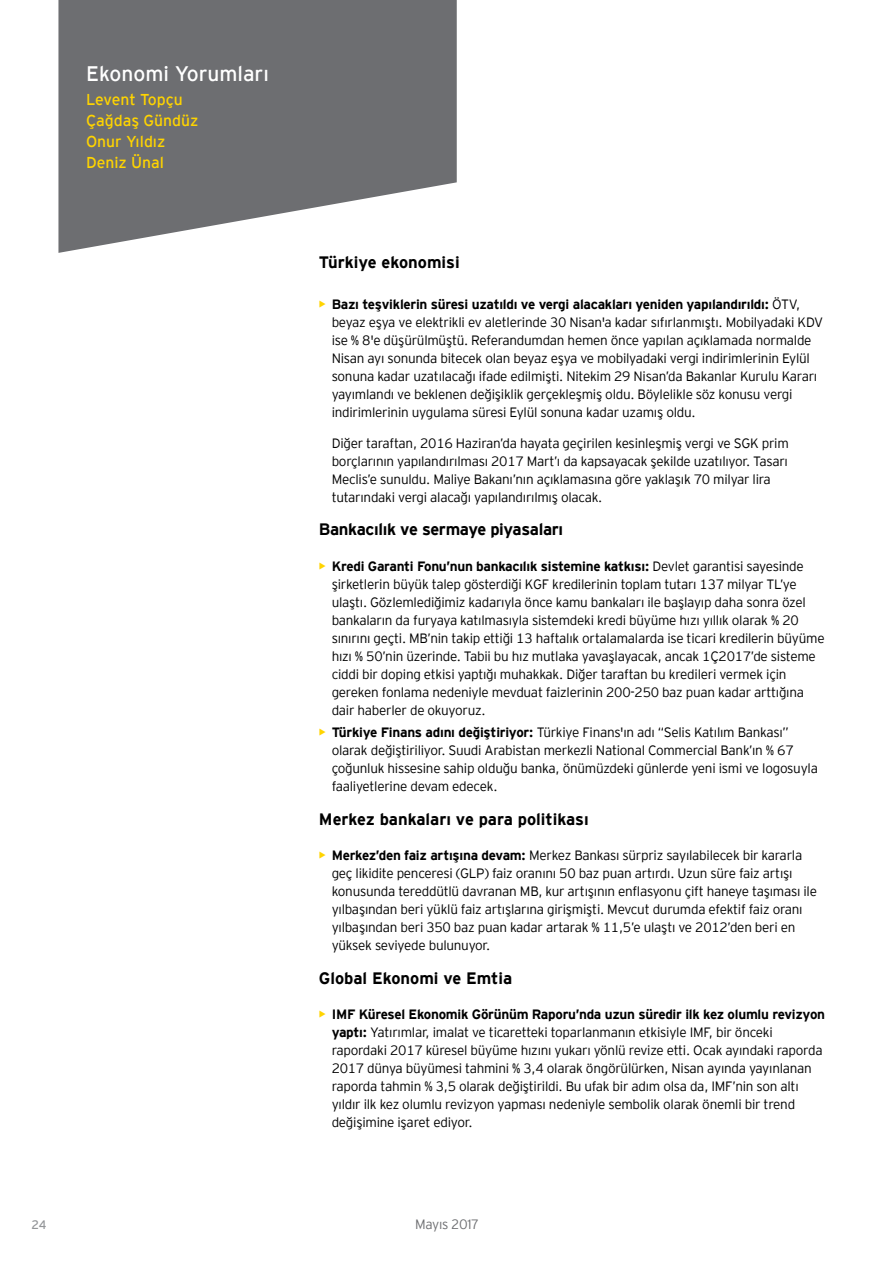
<style>
.page{position:relative;width:893px;height:1263px;background:#fff}
.page>*{position:absolute;margin:0;border:0;box-sizing:border-box;transform-origin:0 0}
.t1{font:21px "EY Interstate";color:#fff}
.t2{font:700 16.5px "EY Interstate";color:#000}
.t3{font:700 16.5px "EY Interstate";letter-spacing:-.02em;color:#000}
.t4{font:15.75px/21px "EY Interstate";color:#ffd400}
.t5{font:300 13.5px/18px "EY Interstate";letter-spacing:-.02em;color:#000}
.t6{font:300 13.5px "EY Interstate";letter-spacing:-.02em;color:#6d6e71}
.t7{font:12.3px "EY Interstate";color:#939598}
.s1{font-weight:700;color:#ffd400}
.s2{font-weight:700}
</style>
<div class="page">
<svg style="left:58px;top:0;width:399px;height:253px;fill:#6d6e71"></svg>
<h1 class="t1" style="left:86px;top:58px;width:184px">Ekonomi Yorumları</h1>
<p class="t4" style="left:86px;top:88px;width:114px">Levent Topçu<br>Çağdaş Gündüz<br>Onur Yıldız<br>Deniz Ünal</p>
<p class="t2" style="left:319px;top:251px;width:142px">Türkiye ekonomisi</p>
<p class="t5" style="left:332px;top:294px;width:493px;text-indent:-13px"><span class="s1">•</span> <span class="s2">Bazı teşviklerin süresi uzatıldı ve vergi alacakları yeniden yapılandırıldı:</span> ÖTV, beyaz eşya ve elektrikli ev aletlerinde 30 Nisan'a kadar sıfırlanmıştı. Mobilyadaki KDV ise % 8'e düşürülmüştü. Referandumdan hemen önce yapılan açıklamada normalde Nisan ayı sonunda bitecek olan beyaz eşya ve mobilyadaki vergi indirimlerinin Eylül sonuna kadar uzatılacağı ifade edilmişti. Nitekim 29 Nisan’da Bakanlar Kurulu Kararı yayımlandı ve beklenen değişiklik gerçekleşmiş oldu. Böylelikle söz konusu vergi indirimlerinin uygulama süresi Eylül sonuna kadar uzamış oldu.</p>
<p class="t5" style="left:332px;top:433px;width:459px">Diğer taraftan, 2016 Haziran’da hayata geçirilen kesinleşmiş vergi ve SGK prim borçlarının yapılandırılması 2017 Mart’ı da kapsayacak şekilde uzatılıyor. Tasarı Meclis’e sunuldu. Maliye Bakanı’nın açıklamasına göre yaklaşık 70 milyar lira tutarındaki vergi alacağı yapılandırılmış olacak.</p>
<p class="t3" style="left:319px;top:518px;width:246px">Bankacılık ve sermaye piyasaları</p>
<p class="t5" style="left:332px;top:556px;width:494px;text-indent:-13px"><span class="s1">•</span> <span class="s2">Kredi Garanti Fonu’nun bankacılık sistemine katkısı:</span> Devlet garantisi sayesinde şirketlerin büyük talep gösterdiği KGF kredilerinin toplam tutarı 137 milyar TL’ye ulaştı. Gözlemlediğimiz kadarıyla önce kamu bankaları ile başlayıp daha sonra özel bankaların da furyaya katılmasıyla sistemdeki kredi büyüme hızı yıllık olarak % 20 sınırını geçti. MB’nin takip ettiği 13 haftalık ortalamalarda ise ticari kredilerin büyüme hızı % 50’nin üzerinde. Tabii bu hız mutlaka yavaşlayacak, ancak 1Ç2017’de sisteme ciddi bir doping etkisi yaptığı muhakkak. Diğer taraftan bu kredileri vermek için gereken fonlama nedeniyle mevduat faizlerinin 200-250 baz puan kadar arttığına dair haberler de okuyoruz.</p>
<p class="t5" style="left:332px;top:722px;width:488px;text-indent:-13px"><span class="s1">•</span> <span class="s2">Türkiye Finans adını değiştiriyor:</span> Türkiye Finans'ın adı “Selis Katılım Bankası” olarak değiştiriliyor. Suudi Arabistan merkezli National Commercial Bank’ın % 67 çoğunluk hissesine sahip olduğu banka, önümüzdeki günlerde yeni ismi ve logosuyla faaliyetlerine devam edecek.</p>
<p class="t2" style="left:319px;top:807px;width:271px">Merkez bankaları ve para politikası</p>
<p class="t5" style="left:332px;top:846px;width:487px;text-indent:-13px"><span class="s1">•</span> <span class="s2">Merkez’den faiz artışına devam:</span> Merkez Bankası sürpriz sayılabilecek bir kararla geç likidite penceresi (GLP) faiz oranını 50 baz puan artırdı. Uzun süre faiz artışı konusunda tereddütlü davranan MB, kur artışının enflasyonu çift haneye taşıması ile yılbaşından beri yüklü faiz artışlarına girişmişti. Mevcut durumda efektif faiz oranı yılbaşından beri 350 baz puan kadar artarak % 11,5’e ulaştı ve 2012’den beri en yüksek seviyede bulunuyor.</p>
<p class="t2" style="left:319px;top:966px;width:195px">Global Ekonomi ve Emtia</p>
<p class="t5" style="left:332px;top:1005px;width:495px;text-indent:-13px"><span class="s1">•</span> <span class="s2">IMF Küresel Ekonomik Görünüm Raporu’nda uzun süredir ilk kez olumlu revizyon yaptı:</span> Yatırımlar, imalat ve ticaretteki toparlanmanın etkisiyle IMF, bir önceki rapordaki 2017 küresel büyüme hızını yukarı yönlü revize etti. Ocak ayındaki raporda 2017 dünya büyümesi tahmini % 3,4 olarak öngörülürken, Nisan ayında yayınlanan raporda tahmin % 3,5 olarak değiştirildi. Bu ufak bir adım olsa da, IMF’nin son altı yıldır ilk kez olumlu revizyon yapması nedeniyle sembolik olarak önemli bir trend değişimine işaret ediyor.</p>
<p class="t7" style="left:31px;top:1215px;width:17px">24</p>
<p class="t6" style="left:415px;top:1215px;width:65px">Mayıs 2017</p>
</div>
